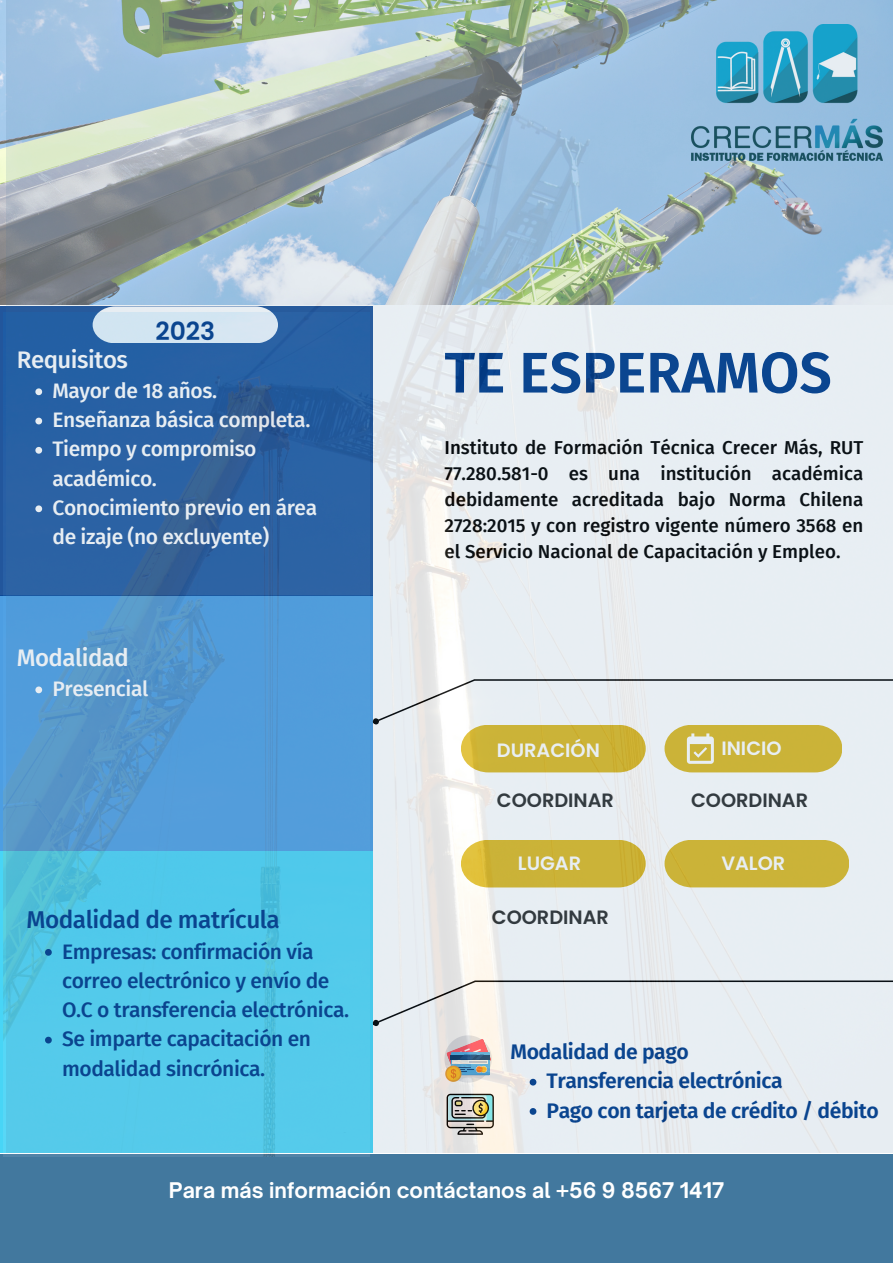
<style>
.page{position:relative;width:893px;height:1263px;background:#fff}
.page>*{position:absolute;margin:0;border:0;box-sizing:border-box;transform-origin:0 0}
.t1{font:600 57.22px "Fira Sans";color:#013d8d}
.t2{font:600 25.05px "Poppins";color:#013d8d}
.t3{font:500 24.38px "Fira Sans";letter-spacing:-.02em;color:#013d8d}
.t4{font:500 24px "Fira Sans";letter-spacing:-.02em;color:#fff}
.t5{font:600 21.15px "Fira Sans";letter-spacing:-.02em;color:#013d8d}
.t6{font:500 21px/29.2px "Fira Sans";letter-spacing:-.02em;color:#013d8d}
.t7{font:500 21px/29.2px "Fira Sans";letter-spacing:-.02em;color:#fff}
.t8{font:700 20.7px "Open Sauce One";color:#fff}
.t9{font:600 19.27px "Poppins";color:#2f3131}
.t10{font:600 19.27px "Poppins";color:#fff}
.t11{font:500 18.75px/25.9px "Fira Sans";color:#000;text-align:justify}
</style>
<div class="page">
<div style="left:0;top:1154px;width:893px;height:109px;background:#42789e"></div>
<img style="left:6px;top:0;width:887px;height:1153px">
<p class="t4" style="left:17px;top:345px;width:113px">Requisitos</p>
<p class="t2" style="left:155px;top:314px;width:61px">2023</p>
<p class="t7" style="left:53px;top:376px;width:166px">Mayor de 18 años.</p>
<p class="t7" style="left:53px;top:406px;width:259px">Enseñanza básica completa.</p>
<p class="t7" style="left:53px;top:435px;width:205px">Tiempo y compromiso académico.</p>
<p class="t7" style="left:53px;top:493px;width:266px">Conocimiento previo en área de izaje (no excluyente)</p>
<p class="t4" style="left:17px;top:643px;width:114px">Modalidad</p>
<p class="t7" style="left:53px;top:674px;width:97px">Presencial</p>
<p class="t3" style="left:26px;top:905px;width:255px">Modalidad de matrícula</p>
<p class="t6" style="left:62px;top:937px;width:288px">Empresas: confirmación vía correo electrónico y envío de<br>O.C o transferencia electrónica.</p>
<p class="t6" style="left:62px;top:1024px;width:250px">Se imparte capacitación en modalidad sincrónica.</p>
<p class="t1" style="left:444px;top:339px;width:389px">TE ESPERAMOS</p>
<p class="t11" style="left:444px;top:435px;width:420px">Instituto de Formación Técnica Crecer Más, RUT 77.280.581-0 es una institución académica debidamente acreditada bajo Norma Chilena 2728:2015 y con registro vigente número 3568 en el Servicio Nacional de Capacitación y Empleo.</p>
<p class="t10" style="left:497px;top:737px;width:104px">DURACIÓN</p>
<p class="t10" style="left:721px;top:735px;width:62px">INICIO</p>
<p class="t9" style="left:497px;top:786px;width:118px">COORDINAR</p>
<p class="t9" style="left:691px;top:786px;width:118px">COORDINAR</p>
<p class="t10" style="left:518px;top:850px;width:65px">LUGAR</p>
<p class="t9" style="left:492px;top:903px;width:118px">COORDINAR</p>
<p class="t10" style="left:721px;top:850px;width:65px">VALOR</p>
<p class="t5" style="left:510px;top:1039px;width:180px">Modalidad de pago</p>
<p class="t5" style="left:546px;top:1068px;width:238px">Transferencia electrónica</p>
<p class="t5" style="left:546px;top:1098px;width:334px">Pago con tarjeta de crédito / débito</p>
<p class="t8" style="left:169px;top:1177px;width:557px">Para más información contáctanos al +56 9 8567 1417</p>
</div>
